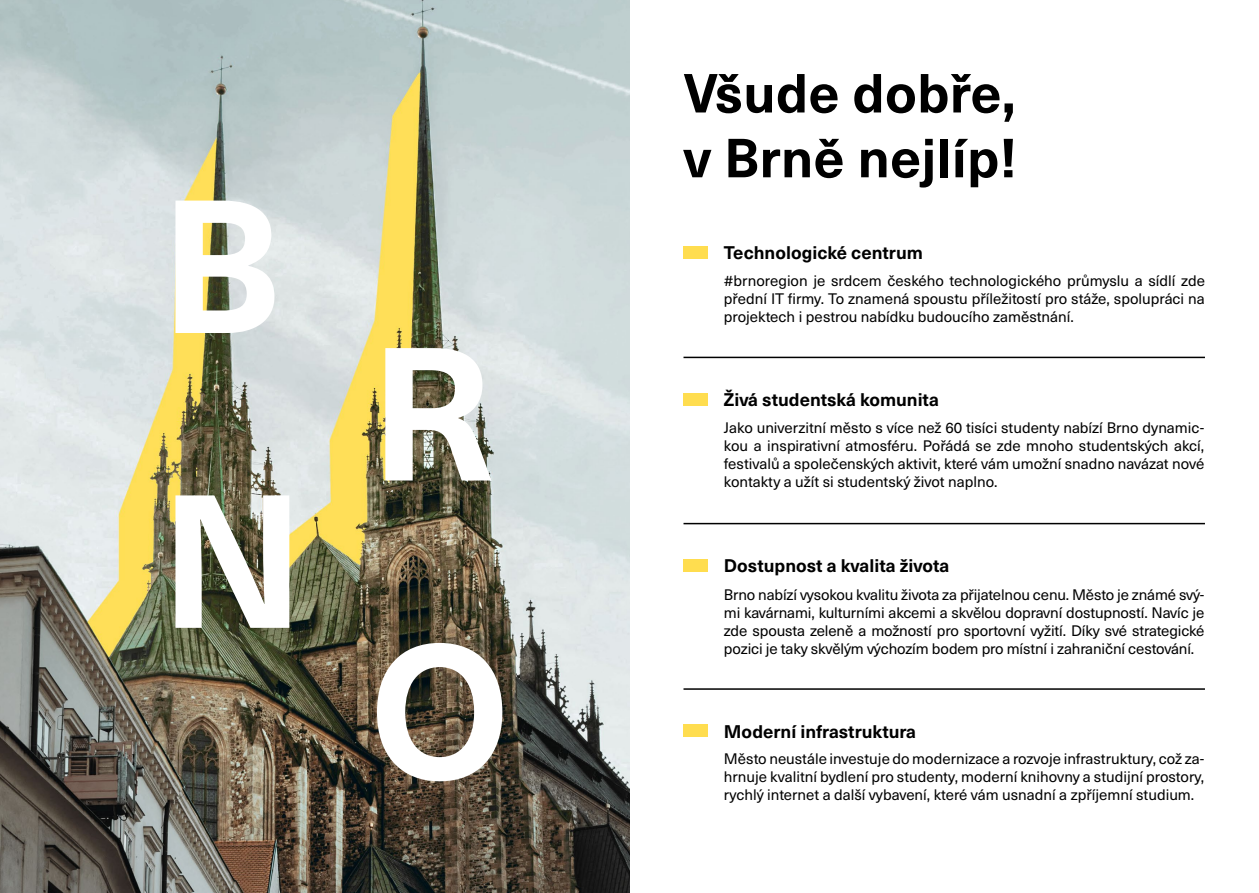
<style>
.page{position:relative;width:1259px;height:893px;background:#fff}
.page>*{position:absolute;margin:0;border:0;box-sizing:border-box;transform-origin:0 0}
.t1{font:700 186px "Neue Haas Unica Pro";color:#fff}
.t2{font:700 54px/64.8px "Neue Haas Unica Pro";letter-spacing:.005em;color:#000}
.t3{font:700 18px "Neue Haas Unica Pro";color:#000}
.t4{font:15px/18px "Neue Haas Unica Pro";color:#000;text-align:justify}
</style>
<div class="page">
<img style="left:0;top:0;width:629px;height:893px">
<div style="left:683px;top:246px;width:25px;height:13px;background:#ffdd4f"></div>
<div style="left:683px;top:393px;width:25px;height:13px;background:#ffdd4f"></div>
<div style="left:683px;top:559px;width:25px;height:13px;background:#ffdd4f"></div>
<div style="left:683px;top:724px;width:25px;height:13px;background:#ffdd4f"></div>
<hr style="left:683px;top:688px;width:522px;height:2px;background:#000">
<hr style="left:683px;top:523px;width:522px;height:1px;background:#000">
<hr style="left:683px;top:357px;width:522px;height:1px;background:#000">
<h1 class="t1" style="left:160px;top:153px;width:122px">B</h1>
<h1 class="t1" style="left:160px;top:448px;width:146px">N</h1>
<h1 class="t1" style="left:370px;top:301px;width:125px">R</h1>
<h1 class="t1" style="left:370px;top:599px;width:141px">O</h1>
<h2 class="t2" style="left:683px;top:61px;width:335px">Všude dobře, v Brně nejlíp!</h2>
<p class="t3" style="left:724px;top:242px;width:201px">Technologické centrum</p>
<p class="t4" style="left:724px;top:272px;width:482px">#brnoregion je srdcem českého technologického průmyslu a sídlí zde přední IT firmy. To znamená spoustu příležitostí pro stáže, spolupráci na projektech i pestrou nabídku budoucího zaměstnání.</p>
<p class="t3" style="left:724px;top:389px;width:216px">Živá studentská komunita</p>
<p class="t4" style="left:724px;top:419px;width:482px">Jako univerzitní město s více než 60 tisíci studenty nabízí Brno dynamic&shy;kou a inspirativní atmosféru. Pořádá se zde mnoho studentských akcí, festivalů a společenských aktivit, které vám umožní snadno navázat nové kontakty a užít si studentský život naplno.</p>
<p class="t3" style="left:724px;top:555px;width:227px">Dostupnost a kvalita života</p>
<p class="t4" style="left:724px;top:586px;width:482px">Brno nabízí vysokou kvalitu života za přijatelnou cenu. Město je známé svý&shy;mi kavárnami, kulturními akcemi a skvělou dopravní dostupností. Navíc je zde spousta zeleně a možností pro sportovní vyžití. Díky své strategické pozici je taky skvělým výchozím bodem pro místní i zahraniční cestování.</p>
<p class="t3" style="left:724px;top:720px;width:194px">Moderní infrastruktura</p>
<p class="t4" style="left:724px;top:750px;width:482px">Město neustále investuje do modernizace a rozvoje infrastruktury, což za&shy;hrnuje kvalitní bydlení pro studenty, moderní knihovny a studijní prostory, rychlý internet a další vybavení, které vám usnadní a zpříjemní studium.</p>
</div>
